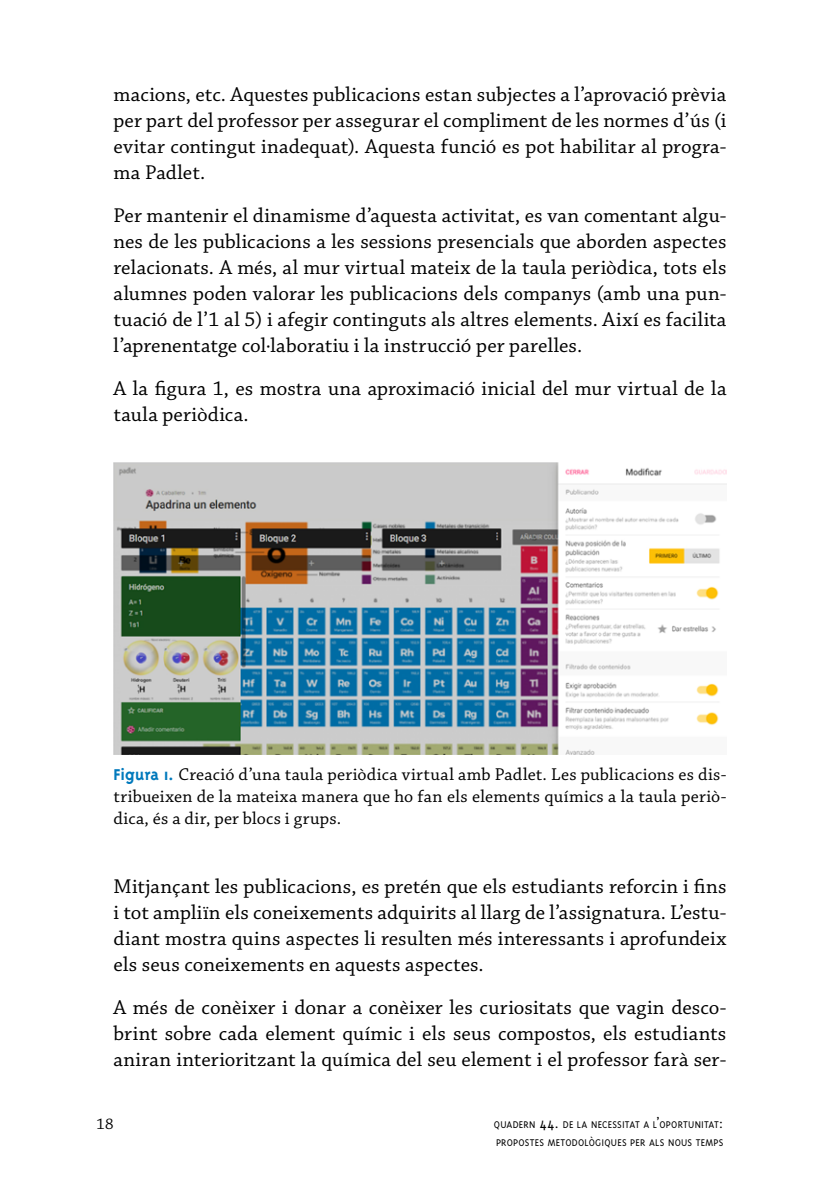
<style>
.page{position:relative;width:840px;height:1191px;background:#fff}
.page>*{position:absolute;margin:0;border:0;box-sizing:border-box;transform-origin:0 0}
.Text{font:21px/26px "Chaparral Pro";letter-spacing:.015em;color:#000;text-align:justify}
.pie_figura{font:18px/22px "Chaparral Pro";letter-spacing:.025em;color:#000;text-align:justify}
.t1{font:16px "Chaparral Pro";color:#000}
.t2{font:300 11.2px/18px "Triplex";letter-spacing:.02em;color:#000}
.s1{font-family:"Triplex";font-weight:700;color:#0079bc}
.s2{font-size:16px}
</style>
<div class="page">
<img style="left:113px;top:462px;width:613px;height:292px">
<p class="Text" style="left:113px;top:82px;width:614px">macions, etc. Aquestes publicacions estan subjectes a l’aprovació prèvia per part del professor per assegurar el compliment de les normes d’ús (i evitar contingut inadequat). Aquesta funció es pot habilitar al progra&shy;ma Padlet.</p>
<p class="Text" style="left:113px;top:203px;width:614px">Per mantenir el dinamisme d’aquesta activitat, es van comentant algu&shy;nes de les publicacions a les sessions presencials que aborden aspectes relacionats. A més, al mur virtual mateix de la taula periòdica, tots els alumnes poden valorar les publicacions dels companys (amb una pun&shy;tuació de l’1 al 5) i afegir continguts als altres elements. Així es facilita l’aprenentatge col·laboratiu i la instrucció per parelles.</p>
<p class="Text" style="left:113px;top:376px;width:614px">A la figura 1, es mostra una aproximació inicial del mur virtual de la taula periòdica.</p>
<p class="pie_figura" style="left:113px;top:763px;width:614px"><span class="s1">Figura 1.</span> Creació d’una taula periòdica virtual amb Padlet. Les publicacions es dis&shy;tribueixen de la mateixa manera que ho fan els elements químics a la taula periò&shy;dica, és a dir, per blocs i grups.</p>
<p class="Text" style="left:113px;top:873px;width:614px">Mitjançant les publicacions, es pretén que els estudiants reforcin i fins i tot ampliïn els coneixements adquirits al llarg de l’assignatura. L’estu&shy;diant mostra quins aspectes li resulten més interessants i aprofundeix els seus coneixements en aquests aspectes.</p>
<p class="Text" style="left:113px;top:994px;width:614px">A més de conèixer i donar a conèixer les curiositats que vagin desco&shy;brint sobre cada element químic i els seus compostos, els estudiants aniran interioritzant la química del seu element i el professor farà ser-</p>
<p class="t1" style="left:97px;top:1114px;width:18px">18</p>
<p class="t2" style="left:493px;top:1115px;width:231px">QUADERN <span class="s2">44.</span> DE LA NECESSITAT A L<span class="s2">’</span>OPORTUNITAT<span class="s2">:<br></span>PROPOSTES METODOLÒGIQUES PER ALS NOUS TEMPS</p>
</div>
